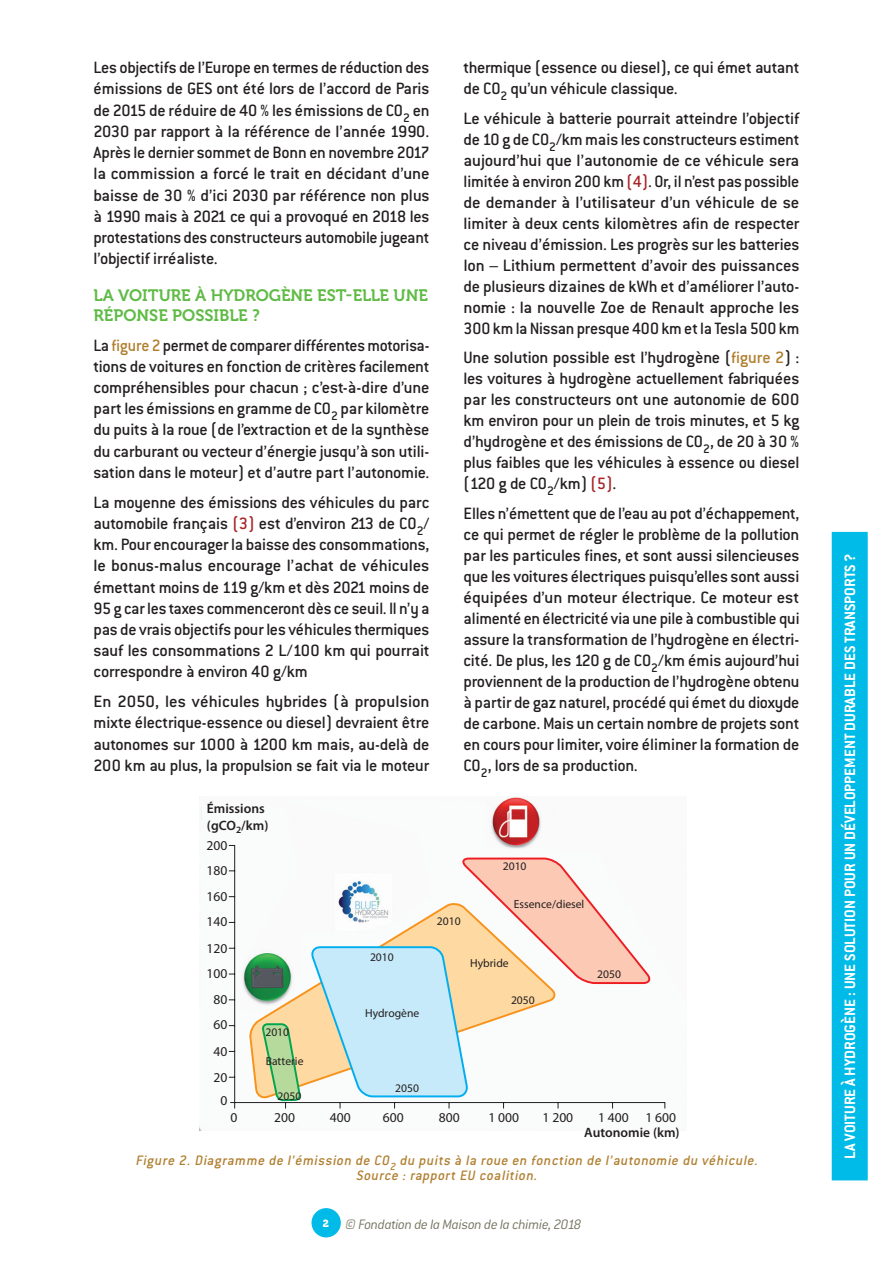
<style>
.page{position:relative;width:893px;height:1263px;background:#fff}
.page>*{position:absolute;margin:0;border:0;box-sizing:border-box;transform-origin:0 0}
.t1{font:500 18px/21px "Conduit ITC";letter-spacing:-.015em;color:#231f20;text-align:justify}
.t2{font:700 16.5px "Conduit ITC";color:#fff}
.t3{font:16.5px/19.6px "Museo 700";color:#60bb46}
.t4{font:italic 500 15px/15px "Conduit ITC";color:#b07f2f;text-align:center}
.t5{font:italic 300 15px "Conduit ITC";letter-spacing:-.025em;color:#767562}
.t6{font:13.5px/25.5px "Myriad Pro";color:#231f20}
.t7{font:600 13.5px/16.4px "Myriad Pro";color:#231f20}
.t8{font:11.7px "Myriad Pro";color:#231f20}
.s1{color:#b07f2f}
.s2{color:#a72427}
</style>
<div class="page">
<div style="left:311px;top:1208px;width:30px;height:29px;background:#00bbe7;border-radius:50%"></div>
<div style="left:832px;top:532px;width:36px;height:648px;background:#00bbe7"></div>
<img style="left:200px;top:797px;width:342px;height:333px">
<svg style="left:228px;top:844px;width:438px;height:265px"></svg>
<svg style="left:248px;top:900px;width:311px;height:201px"></svg>
<svg style="left:310px;top:857px;width:344px;height:241px"></svg>
<svg style="left:261px;top:1022px;width:41px;height:80px;background:#bdd497"></svg>
<p class="t1" style="left:94px;top:57px;width:338px">Les objectifs de l’Europe en termes de réduction des émissions de GES ont été lors de l’accord de Paris de 2015 de réduire de 40 % les émissions de CO<sub>2</sub> en 2030 par rapport à la référence de l’année 1990.<br>Après le dernier sommet de Bonn en novembre 2017 la commission a forcé le trait en décidant d’une baisse de 30 % d’ici 2030 par référence non plus à 1990 mais à 2021 ce qui a provoqué en 2018 les protestations des constructeurs automobile jugeant l’objectif irréaliste.</p>
<p class="t3" style="left:94px;top:286px;width:336px">LA VOITURE À HYDROGÈNE EST-ELLE UNE<br>RÉPONSE POSSIBLE ?</p>
<p class="t1" style="left:94px;top:334px;width:338px">La <span class="s1">figure 2</span> permet de comparer différentes motorisa&shy;tions de voitures en fonction de critères facilement compréhensibles pour chacun ; c’est-à-dire d’une part les émissions en gramme de CO<sub>2</sub> par kilomètre du puits à la roue (de l’extraction et de la synthèse du carburant ou vecteur d’énergie jusqu’à son utili&shy;sation dans le moteur) et d’autre part l’autonomie.</p>
<p class="t1" style="left:94px;top:491px;width:338px">La moyenne des émissions des véhicules du parc automobile français <span class="s2">(3)</span> est d’environ 213 de CO<sub>2</sub>/ km. Pour encourager la baisse des consommations, le bonus-malus encourage l’achat de véhicules émettant moins de 119 g/km et dès 2021 moins de 95 g car les taxes commenceront dès ce seuil. Il n’y a pas de vrais objectifs pour les véhicules thermiques sauf les consommations 2 L/100 km qui pourrait correspondre à environ 40 g/km</p>
<p class="t1" style="left:94px;top:691px;width:338px">En 2050, les véhicules hybrides (à propulsion mixte électrique-essence ou diesel) devraient être autonomes sur 1000 à 1200 km mais, au-delà de 200 km au plus, la propulsion se fait via le moteur</p>
<p class="t7" style="left:207px;top:800px;width:63px">Émissions (gCO<sub>2</sub>/km)</p>
<p class="t6" style="left:206px;top:832px;width:22px">200</p>
<p class="t1" style="left:463px;top:57px;width:337px">thermique (essence ou diesel), ce qui émet autant de CO<sub>2</sub> qu’un véhicule classique.</p>
<p class="t1" style="left:463px;top:108px;width:337px">Le véhicule à batterie pourrait atteindre l’objectif de 10 g de CO<sub>2</sub>/km mais les constructeurs estiment aujourd’hui que l’autonomie de ce véhicule sera limitée à environ 200 km <span class="s2">(4)</span>. Or, il n’est pas possible de demander à l’utilisateur d’un véhicule de se limiter à deux cents kilomètres afin de respecter ce niveau d’émission. Les progrès sur les batteries Ion – Lithium permettent d’avoir des puissances de plusieurs dizaines de kWh et d’améliorer l’auto&shy;nomie : la nouvelle Zoe de Renault approche les 300 km la Nissan presque 400 km et la Tesla 500 km</p>
<p class="t1" style="left:463px;top:347px;width:337px">Une solution possible est l’hydrogène (<span class="s1">figure 2</span>) : les voitures à hydrogène actuellement fabriquées par les constructeurs ont une autonomie de 600 km environ pour un plein de trois minutes, et 5 kg d’hydrogène et des émissions de CO<sub>2</sub>, de 20 à 30 % plus faibles que les véhicules à essence ou diesel (120 g de CO<sub>2</sub>/km) <span class="s2">(5)</span>.</p>
<p class="t1" style="left:463px;top:503px;width:338px">Elles n’émettent que de l’eau au pot d’échappement, ce qui permet de régler le problème de la pollution par les particules fines, et sont aussi silencieuses que les voitures électriques puisqu’elles sont aussi équipées d’un moteur électrique. Ce moteur est alimenté en électricité via une pile à combustible qui assure la transformation de l’hydrogène en électri&shy;cité. De plus, les 120 g de CO<sub>2</sub>/km émis aujourd’hui proviennent de la production de l’hydrogène obtenu à partir de gaz naturel, procédé qui émet du dioxyde de carbone. Mais un certain nombre de projets sont en cours pour limiter, voire éliminer la formation de CO<sub>2</sub>, lors de sa production.</p>
<p class="t6" style="left:206px;top:858px;width:22px;text-align:justify">180<br>160<br>140</p>
<p class="t6" style="left:206px;top:935px;width:22px;line-height:24.9px">120<br>100</p>
<p class="t6" style="left:213px;top:987px;width:15px;line-height:24.6px">80<br>60</p>
<p class="t6" style="left:213px;top:1038px;width:15px">40<br>20</p>
<p class="t6" style="left:220px;top:1087px;width:8px">0</p>
<p class="t8" style="left:265px;top:1025px;width:25px">2010</p>
<p class="t8" style="left:266px;top:1054px;width:39px">Batterie</p>
<p class="t8" style="left:277px;top:1089px;width:25px">2050</p>
<p class="t8" style="left:370px;top:950px;width:25px">2010</p>
<p class="t8" style="left:365px;top:1006px;width:56px">Hydrogène</p>
<p class="t8" style="left:437px;top:914px;width:25px">2010</p>
<p class="t8" style="left:503px;top:858px;width:25px">2010</p>
<p class="t8" style="left:514px;top:897px;width:72px">Essence/diesel</p>
<p class="t8" style="left:470px;top:956px;width:40px">Hybride</p>
<p class="t8" style="left:511px;top:993px;width:25px">2050</p>
<p class="t8" style="left:597px;top:966px;width:25px">2050</p>
<p class="t8" style="left:395px;top:1081px;width:25px">2050</p>
<p class="t6" style="left:231px;top:1104px;width:8px">0</p>
<p class="t6" style="left:274px;top:1104px;width:22px">200</p>
<p class="t6" style="left:330px;top:1104px;width:22px">400</p>
<p class="t6" style="left:383px;top:1104px;width:22px">600</p>
<p class="t6" style="left:439px;top:1104px;width:22px">800</p>
<p class="t6" style="left:488px;top:1104px;width:32px">1 000</p>
<p class="t6" style="left:542px;top:1104px;width:32px">1 200</p>
<p class="t6" style="left:598px;top:1104px;width:79px">1 400 1 600</p>
<p class="t7" style="left:584px;top:1124px;width:97px">Autonomie (km)</p>
<p class="t4" style="left:135px;top:1153px;width:626px">Figure 2. Diagramme de l’émission de CO<sub>2</sub> du puits à la roue en fonction de l’autonomie du véhicule.<br>Source : rapport EU coalition.</p>
<p class="t5" style="left:323px;top:1216px;width:260px"><sup>2</sup> © Fondation de la Maison de la chimie, 2018</p>
<p class="t2" style="left:840px;top:1159px;width:607px;rotate:-90deg">La voiture à hydrogène : une solution pour un développement durable des transports ?</p>
</div>
